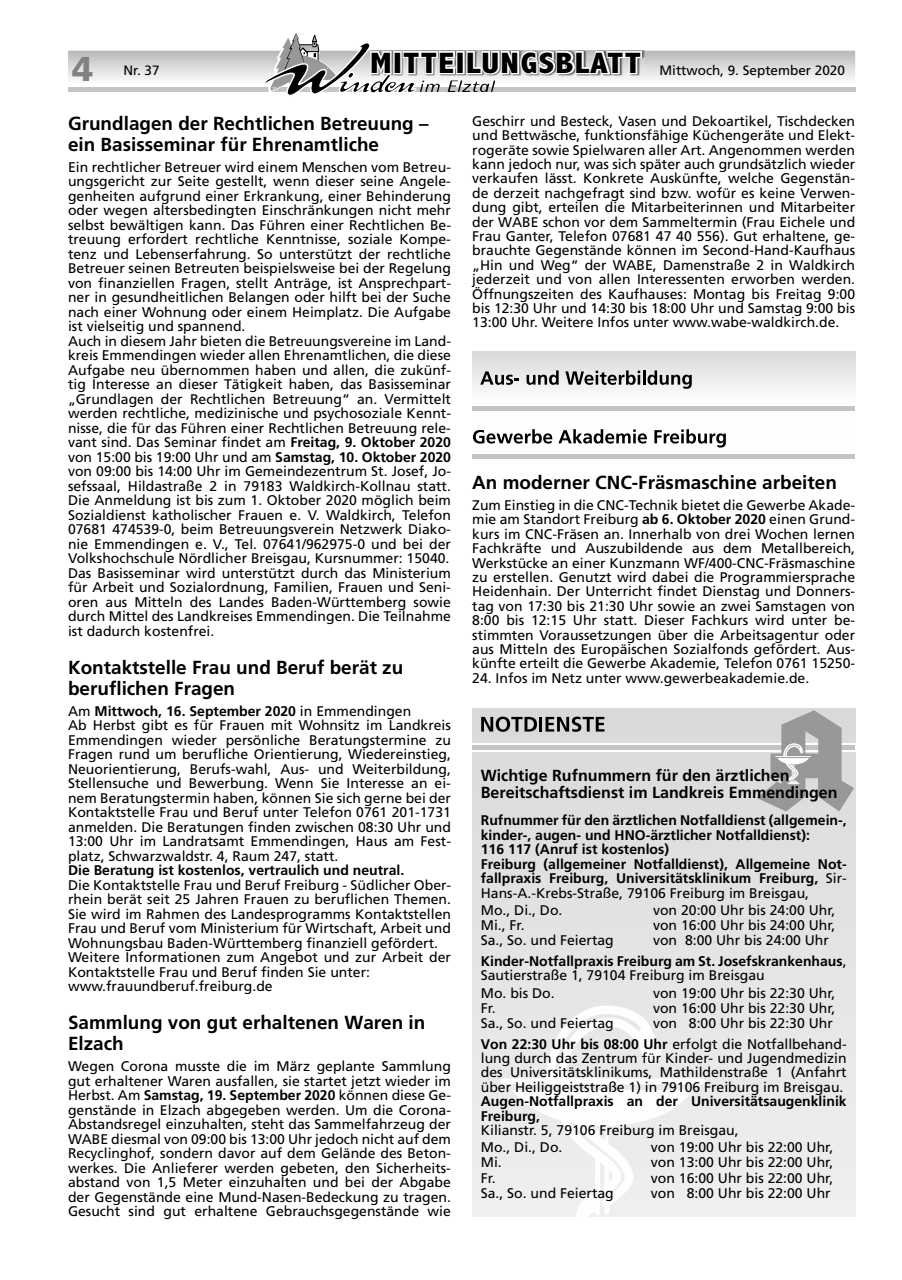
<style>
.page{position:relative;width:902px;height:1280px;background:#fff}
.page>*{position:absolute;margin:0;border:0;box-sizing:border-box;transform-origin:0 0}
.t1{font:900 34.5px "Frutiger";color:#818181}
.t2{font:700 18.9px/21.1px "Frutiger";color:#000}
.t3{font:700 16.05px/17.5px "Frutiger";color:#000}
.t4{font:13.95px/14.5px "Frutiger";color:#000}
.t5{font:700 13.95px/14.4px "Frutiger";color:#000}
.t6{font:13.5px "Frutiger";color:#000}
.s1{font-family:"Abadi";font-weight:800;font-stretch:condensed;font-size:29.7px}
.s2{font-weight:700}
.s3{font-weight:400}
</style>
<div class="page">
<svg style="left:68px;top:33px;width:787px;height:62px"></svg>
<div style="left:472px;top:708px;width:383px;height:34px;background:#d9dada"></div>
<hr style="left:472px;top:745px;width:383px;height:4px;background:#c4c4c4">
<div style="left:472px;top:752px;width:383px;height:464px;background:#e3e3e3"></div>
<svg style="left:756px;top:710px;width:98px;height:101px"></svg>
<div style="left:503px;top:1078px;width:199px;height:6px;background:#fefefe"></div>
<svg style="left:512px;top:1005px;width:180px;height:211px"></svg>
<svg style="left:481px;top:717px;width:56px;height:15px"></svg>
<hr style="left:539px;top:717px;width:3px;height:14px;background:#000">
<svg style="left:545px;top:717px;width:59px;height:15px"></svg>
<div style="left:472px;top:351px;width:383px;height:52px;background:linear-gradient(to bottom,#d7d9d9,#fcfdfc)"></div>
<hr style="left:472px;top:406px;width:383px;height:4px;background:#c4c4c4">
<svg style="left:480px;top:371px;width:39px;height:14px"></svg>
<svg style="left:526px;top:370px;width:32px;height:15px"></svg>
<svg style="left:565px;top:370px;width:126px;height:19px"></svg>
<hr style="left:472px;top:454px;width:383px;height:4px;background:#c4c4c4">
<svg style="left:473px;top:429px;width:79px;height:15px"></svg>
<svg style="left:558px;top:429px;width:89px;height:15px"></svg>
<svg style="left:654px;top:429px;width:71px;height:19px"></svg>
<p class="t6" style="left:370px;top:62px;width:476px"><span class="s1">MITTEILUNGSBLATT</span> Mittwoch, 9. September 2020</p>
<p class="t4" style="left:472px;top:114px;width:384px;text-align:justify">Geschirr und Besteck, Vasen und Dekoartikel, Tischdecken und Bettwäsche, funktionsfähige Küchengeräte und Elekt&shy;rogeräte sowie Spielwaren aller Art. Angenommen werden kann jedoch nur, was sich später auch grundsätzlich wieder verkaufen lässt. Konkrete Auskünfte, welche Gegenstän&shy;de derzeit nachgefragt sind bzw. wofür es keine Verwen&shy;dung gibt, erteilen die Mitarbeiterinnen und Mitarbeiter der WABE schon vor dem Sammeltermin (Frau Eichele und Frau Ganter, Telefon 07681 47 40 556). Gut erhaltene, ge&shy;brauchte Gegenstände können im Second-Hand-Kaufhaus „Hin und Weg“ der WABE, Damenstraße 2 in Waldkirch jederzeit und von allen Interessenten erworben werden.<br>Öffnungszeiten des Kaufhauses: Montag bis Freitag 9:00 bis 12:30 Uhr und 14:30 bis 18:00 Uhr und Samstag 9:00 bis 13:00 Uhr. Weitere Infos unter www.wabe-waldkirch.de.</p>
<h1 class="t1" style="left:72px;top:48px;width:23px">4</h1>
<p class="t6" style="left:123px;top:62px;width:38px">Nr. 37</p>
<h2 class="t2" style="left:68px;top:112px;width:362px">Grundlagen der Rechtlichen Betreuung – ein Basisseminar für Ehrenamtliche</h2>
<p class="t4" style="left:68px;top:159px;width:384px">Ein rechtlicher Betreuer wird einem Menschen vom Betreu&shy;ungsgericht zur Seite gestellt, wenn dieser seine Angele&shy;genheiten aufgrund einer Erkrankung, einer Behinderung oder wegen altersbedingten Einschränkungen nicht mehr selbst bewältigen kann. Das Führen einer Rechtlichen Be&shy;treuung erfordert rechtliche Kenntnisse, soziale Kompe&shy;tenz und Lebenserfahrung. So unterstützt der rechtliche Betreuer seinen Betreuten beispielsweise bei der Regelung von finanziellen Fragen, stellt Anträge, ist Ansprechpart&shy;ner in gesundheitlichen Belangen oder hilft bei der Suche nach einer Wohnung oder einem Heimplatz. Die Aufgabe ist vielseitig und spannend.<br>Auch in diesem Jahr bieten die Betreuungsvereine im Land&shy;kreis Emmendingen wieder allen Ehrenamtlichen, die diese Aufgabe neu übernommen haben und allen, die zukünf&shy;tig Interesse an dieser Tätigkeit haben, das Basisseminar „Grundlagen der Rechtlichen Betreuung“ an. Vermittelt werden rechtliche, medizinische und psychosoziale Kennt&shy;nisse, die für das Führen einer Rechtlichen Betreuung rele&shy;vant sind. Das Seminar findet am <span class="s2">Freitag, 9. Oktober 2020 </span>von 15:00 bis 19:00 Uhr und am <span class="s2">Samstag, 10. Oktober 2020 </span>von 09:00 bis 14:00 Uhr im Gemeindezentrum St. Josef, Jo&shy;sefssaal, Hildastraße 2 in 79183 Waldkirch-Kollnau statt.<br>Die Anmeldung ist bis zum 1. Oktober 2020 möglich beim Sozialdienst katholischer Frauen e. V. Waldkirch, Telefon 07681 474539-0, beim Betreuungsverein Netzwerk Diako&shy;nie Emmendingen e. V., Tel. 07641/962975-0 und bei der Volkshochschule Nördlicher Breisgau, Kursnummer: 15040.<br>Das Basisseminar wird unterstützt durch das Ministerium für Arbeit und Sozialordnung, Familien, Frauen und Seni&shy;oren aus Mitteln des Landes Baden-Württemberg sowie durch Mittel des Landkreises Emmendingen. Die Teilnahme ist dadurch kostenfrei.</p>
<h2 class="t2" style="left:68px;top:656px;width:337px">Kontaktstelle Frau und Beruf berät zu beruflichen Fragen</h2>
<p class="t4" style="left:68px;top:703px;width:384px">Am <span class="s2">Mittwoch, 16. September 2020</span> in Emmendingen<br>Ab Herbst gibt es für Frauen mit Wohnsitz im Landkreis Emmendingen wieder persönliche Beratungstermine zu Fragen rund um berufliche Orientierung, Wiedereinstieg, Neuorientierung, Berufs-wahl, Aus- und Weiterbildung, Stellensuche und Bewerbung. Wenn Sie Interesse an ei&shy;nem Beratungstermin haben, können Sie sich gerne bei der Kontaktstelle Frau und Beruf unter Telefon 0761 201-1731 anmelden. Die Beratungen finden zwischen 08:30 Uhr und 13:00 Uhr im Landratsamt Emmendingen, Haus am Fest&shy;platz, Schwarzwaldstr. 4, Raum 247, statt.</p>
<p class="t5" style="left:68px;top:863px;width:337px">Die Beratung ist kostenlos, vertraulich und neutral.</p>
<p class="t4" style="left:68px;top:877px;width:384px">Die Kontaktstelle Frau und Beruf Freiburg - Südlicher Ober&shy;rhein berät seit 25 Jahren Frauen zu beruflichen Themen.<br>Sie wird im Rahmen des Landesprogramms Kontaktstellen Frau und Beruf vom Ministerium für Wirtschaft, Arbeit und Wohnungsbau Baden-Württemberg finanziell gefördert.<br>Weitere Informationen zum Angebot und zur Arbeit der Kontaktstelle Frau und Beruf finden Sie unter: www.frauundberuf.freiburg.de</p>
<h2 class="t2" style="left:68px;top:1012px;width:359px">Sammlung von gut erhaltenen Waren in<br>Elzach</h2>
<p class="t4" style="left:68px;top:1059px;width:384px;text-align:justify">Wegen Corona musste die im März geplante Sammlung gut erhaltener Waren ausfallen, sie startet jetzt wieder im Herbst. Am <span class="s2">Samstag, 19. September 2020</span> können diese Ge&shy;genstände in Elzach abgegeben werden. Um die Corona-Abstandsregel einzuhalten, steht das Sammelfahrzeug der WABE diesmal von 09:00 bis 13:00 Uhr jedoch nicht auf dem Recyclinghof, sondern davor auf dem Gelände des Beton&shy;werkes. Die Anlieferer werden gebeten, den Sicherheits&shy;abstand von 1,5 Meter einzuhalten und bei der Abgabe der Gegenstände eine Mund-Nasen-Bedeckung zu tragen.<br>Gesucht sind gut erhaltene Gebrauchsgegenstände wie</p>
<h2 class="t2" style="left:472px;top:472px;width:366px">An moderner CNC-Fräsmaschine arbeiten</h2>
<p class="t4" style="left:472px;top:498px;width:384px;text-align:justify">Zum Einstieg in die CNC-Technik bietet die Gewerbe Akade&shy;mie am Standort Freiburg <span class="s2">ab 6. Oktober 2020</span> einen Grund&shy;kurs im CNC-Fräsen an. Innerhalb von drei Wochen lernen Fachkräfte und Auszubildende aus dem Metallbereich, Werkstücke an einer Kunzmann WF/400-CNC-Fräsmaschine zu erstellen. Genutzt wird dabei die Programmiersprache Heidenhain. Der Unterricht findet Dienstag und Donners&shy;tag von 17:30 bis 21:30 Uhr sowie an zwei Samstagen von 8:00 bis 12:15 Uhr statt. Dieser Fachkurs wird unter be&shy;stimmten Voraussetzungen über die Arbeitsagentur oder aus Mitteln des Europäischen Sozialfonds gefördert. Aus&shy;künfte erteilt die Gewerbe Akademie, Telefon 0761 15250-</p>
<p class="t4" style="left:472px;top:670px;width:338px">24. Infos im Netz unter www.gewerbeakademie.de.</p>
<p class="t3" style="left:480px;top:766px;width:358px">Wichtige Rufnummern für den ärztlichen<br>Bereitschaftsdienst im Landkreis Emmendingen</p>
<p class="t5" style="left:480px;top:813px;width:367px">Rufnummer für den ärztlichen Notfalldienst (allgemein-, kinder-, augen- und HNO-ärztlicher Notfalldienst):<br>116 117 (Anruf ist kostenlos)<br>Freiburg (allgemeiner Notfalldienst), Allgemeine Not&shy;fallpraxis Freiburg, Universitätsklinikum Freiburg, <span class="s3">Sir-Hans-A.-Krebs-Straße, 79106 Freiburg im Breisgau,</span></p>
<p class="t4" style="left:480px;top:902px;width:83px">Mo., Di., Do.</p>
<p class="t4" style="left:653px;top:902px;width:184px">von 20:00 Uhr bis 24:00 Uhr,</p>
<p class="t4" style="left:480px;top:918px;width:45px">Mi., Fr.</p>
<p class="t4" style="left:653px;top:918px;width:184px">von 16:00 Uhr bis 24:00 Uhr,</p>
<p class="t4" style="left:480px;top:933px;width:134px">Sa., So. und Feiertag</p>
<p class="t5" style="left:480px;top:930px;width:367px;line-height:20.9px;text-indent:172px"><span class="s3">von 8:00 Uhr bis 24:00 Uhr<br></span>Kinder-Notfallpraxis Freiburg am St. Josefskrankenhaus<span class="s3">,</span></p>
<p class="t4" style="left:480px;top:967px;width:285px;line-height:17.2px">Sautierstraße 1, 79104 Freiburg im Breisgau<br>Mo. bis Do.</p>
<p class="t4" style="left:653px;top:985px;width:184px">von 19:00 Uhr bis 22:30 Uhr,</p>
<p class="t4" style="left:480px;top:1000px;width:17px">Fr.</p>
<p class="t4" style="left:653px;top:1000px;width:184px">von 16:00 Uhr bis 22:30 Uhr,</p>
<p class="t4" style="left:480px;top:1015px;width:134px">Sa., So. und Feiertag</p>
<p class="t4" style="left:480px;top:1012px;width:367px;line-height:20.9px;text-indent:172px">von 8:00 Uhr bis 22:30 Uhr<br><span class="s2">Von 22:30 Uhr bis 08:00 Uhr</span> erfolgt die Notfallbehand-</p>
<p class="t4" style="left:480px;top:1051px;width:367px;text-align:justify">lung durch das Zentrum für Kinder- und Jugendmedizin des Universitätsklinikums, Mathildenstraße 1 (Anfahrt über Heiliggeiststraße 1) in 79106 Freiburg im Breisgau.</p>
<p class="t5" style="left:480px;top:1094px;width:367px">Augen-Notfallpraxis an der Universitätsaugenklinik<br>Freiburg,</p>
<p class="t4" style="left:480px;top:1121px;width:259px;line-height:17.2px">Kilianstr. 5, 79106 Freiburg im Breisgau,<br>Mo., Di., Do.</p>
<p class="t4" style="left:651px;top:1140px;width:184px">von 19:00 Uhr bis 22:00 Uhr,</p>
<p class="t4" style="left:480px;top:1155px;width:22px">Mi.</p>
<p class="t4" style="left:651px;top:1155px;width:184px">von 13:00 Uhr bis 22:00 Uhr,</p>
<p class="t4" style="left:480px;top:1170px;width:17px">Fr.</p>
<p class="t4" style="left:651px;top:1170px;width:184px">von 16:00 Uhr bis 22:00 Uhr,</p>
<p class="t4" style="left:480px;top:1185px;width:134px">Sa., So. und Feiertag</p>
<p class="t4" style="left:651px;top:1185px;width:181px">von 8:00 Uhr bis 22:00 Uhr</p>
</div>
